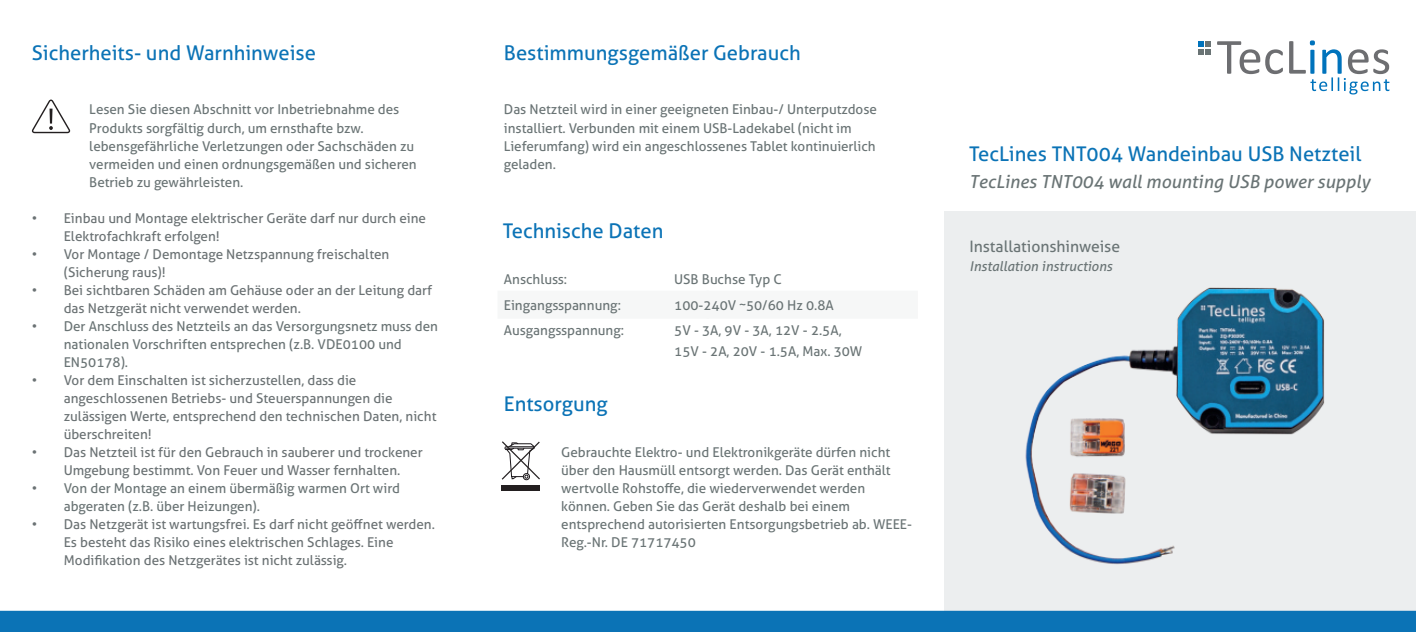
<style>
.page{position:relative;width:1416px;height:632px;background:#fff}
.page>*{position:absolute;margin:0;border:0;box-sizing:border-box;transform-origin:0 0}
.t1{font:20.25px "Aller";color:#0b73b6}
.t2{font:italic 18px "Aller";color:#6a7475}
.t3{font:15.75px "Aller";color:#6a7475}
.t4{font:13.5px/18px "Aller";letter-spacing:-.005em;color:#6a7475}
.t5{font:13.5px/18px "Aller";letter-spacing:-.005em;color:#6b7274}
.t6{font:italic 13.5px "Aller";color:#6a7475}
.s1{color:#6b7274}
</style>
<div class="page">
<div style="left:944px;top:211px;width:472px;height:405px;background:#eceeef"></div>
<div style="left:0;top:610px;width:1416px;height:21px;background:#0b73b6"></div>
<img style="left:1025px;top:287px;width:300px;height:278px">
<div style="left:499px;top:291px;width:209px;height:26px;background:#f6f7f7"></div>
<div style="left:708px;top:291px;width:209px;height:26px;background:#f6f7f7"></div>
<svg style="left:32px;top:99px;width:38px;height:34px"></svg>
<div style="left:523px;top:473px;width:7px;height:7px;border:1px solid #1b171b;border-radius:50%"></div>
<svg style="left:502px;top:441px;width:38px;height:38px"></svg>
<div style="left:502px;top:484px;width:38px;height:6px;background:#231f20"></div>
<svg style="left:1217px;top:41px;width:66px;height:33px"></svg>
<svg style="left:1289px;top:40px;width:100px;height:54px"></svg>
<svg style="left:1198px;top:41px;width:12px;height:13px"></svg>
<h1 class="t1" style="left:32px;top:41px;width:286px">Sicherheits- und Warnhinweise</h1>
<p class="t4" style="left:89px;top:101px;width:329px">Lesen Sie diesen Abschnitt vor Inbetriebnahme des Produkts sorgfältig durch, um ernsthafte bzw. lebensgefährliche Verletzungen oder Sachschäden zu vermeiden und einen ordnungsgemäßen und sicheren Betrieb zu gewährleisten.</p>
<p class="t5" style="left:64px;top:209px;width:364px;text-indent:-32px">• Einbau und Montage elektrischer Geräte darf nur durch eine<br>Elektrofachkraft erfolgen!</p>
<p class="t5" style="left:64px;top:245px;width:327px;text-indent:-32px">• Vor Montage / Demontage Netzspannung freischalten (Sicherung raus)!</p>
<p class="t5" style="left:64px;top:281px;width:370px;text-indent:-32px">• Bei sichtbaren Schäden am Gehäuse oder an der Leitung darf das Netzgerät nicht verwendet werden.</p>
<p class="t4" style="left:64px;top:317px;width:376px;text-indent:-32px"><span class="s1">•</span> Der Anschluss des Netzteils an das Versorgungsnetz muss den nationalen Vorschriften entsprechen (z.B. VDE0100 und<br>EN50178).</p>
<p class="t5" style="left:64px;top:371px;width:374px;text-indent:-32px">• Vor dem Einschalten ist sicherzustellen, dass die angeschlossenen Betriebs- und Steuerspannungen die zulässigen Werte, entsprechend den technischen Daten, nicht überschreiten!</p>
<p class="t5" style="left:64px;top:443px;width:360px;text-indent:-32px">• Das Netzteil ist für den Gebrauch in sauberer und trockener<br>Umgebung bestimmt. Von Feuer und Wasser fernhalten.</p>
<p class="t4" style="left:64px;top:479px;width:338px;text-indent:-32px"><span class="s1">•</span> Von der Montage an einem übermäßig warmen Ort wird abgeraten (z.B. über Heizungen).</p>
<p class="t5" style="left:64px;top:515px;width:373px;text-indent:-32px">• Das Netzgerät ist wartungsfrei. Es darf nicht geöffnet werden.<br>Es besteht das Risiko eines elektrischen Schlages. Eine<br>Modifikation des Netzgerätes ist nicht zulässig.</p>
<h1 class="t1" style="left:504px;top:41px;width:299px">Bestimmungsgemäßer Gebrauch</h1>
<p class="t4" style="left:504px;top:101px;width:375px">Das Netzteil wird in einer geeigneten Einbau-/ Unterputzdose installiert. Verbunden mit einem USB-Ladekabel (nicht im Lieferumfang) wird ein angeschlossenes Tablet kontinuierlich geladen.</p>
<h1 class="t1" style="left:503px;top:219px;width:162px">Technische Daten</h1>
<p class="t4" style="left:504px;top:267px;width:122px;line-height:25.4px">Anschluss:<br>Eingangsspannung:<br>Ausgangsspannung:</p>
<p class="t4" style="left:674px;top:267px;width:169px;line-height:25.4px">USB Buchse Typ C<br>100-240V ~50/60 Hz 0.8A<br>5V - 3A, 9V - 3A, 12V - 2.5A,</p>
<p class="t4" style="left:674px;top:342px;width:190px">15V - 2A, 20V - 1.5A, Max. 30W</p>
<h1 class="t1" style="left:504px;top:392px;width:105px">Entsorgung</h1>
<p class="t4" style="left:561px;top:443px;width:352px">Gebrauchte Elektro- und Elektronikgeräte dürfen nicht über den Hausmüll entsorgt werden. Das Gerät enthält wertvolle Rohstoffe, die wiederverwendet werden können. Geben Sie das Gerät deshalb bei einem entsprechend autorisierten Entsorgungsbetrieb ab. WEEE-Reg.-Nr. DE 71717450</p>
<h1 class="t1" style="left:969px;top:142px;width:394px">TecLines TNT004 Wandeinbau USB Netzteil</h1>
<h2 class="t2" style="left:969px;top:171px;width:402px">TecLines TNT004 wall mounting USB power supply</h2>
<p class="t3" style="left:969px;top:237px;width:152px">Installationshinweise</p>
<p class="t6" style="left:969px;top:258px;width:144px">Installation instructions</p>
</div>
